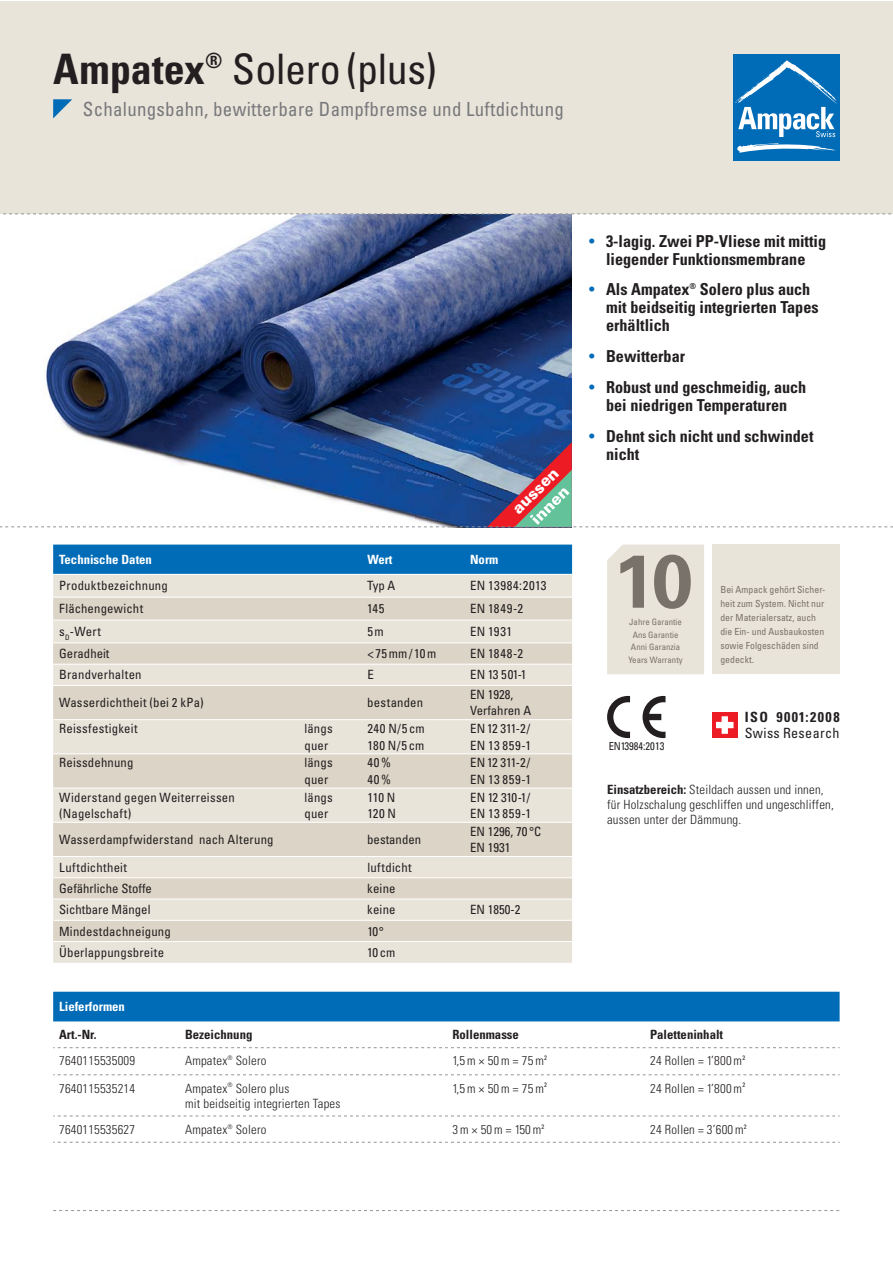
<style>
.page{position:relative;width:893px;height:1263px;background:#fff}
.page>*{position:absolute;margin:0;border:0;box-sizing:border-box;transform-origin:0 0}
.t1{font:condensed 42px "Univers LT Std";letter-spacing:-.005em;color:#231f20}
.t2{font:condensed 19.5px "Univers LT Std";letter-spacing:.015em;color:#77787b}
.t3{font:700 condensed 16.5px/18px "Univers LT Std";color:#231f20;text-align:center}
.t4{font:900 15.9px "Univers LT Std";color:#fff}
.t5{font:condensed 14.1px "Univers LT Std";letter-spacing:.025em;color:#231f20}
.t6{font:700 condensed 14.1px "Univers LT Std";letter-spacing:.105em;color:#231f20}
.t7{font:condensed 12.75px/16.5px "Univers LT Std";letter-spacing:.015em;color:#231f20}
.t8{font:300 condensed 12.75px/15px "Univers LT Std";letter-spacing:.015em;color:#231f20}
.t9{font:700 condensed 12.75px "Univers LT Std";color:#231f20}
.t10{font:700 condensed 12.75px "Univers LT Std";color:#fff}
.t11{font:condensed 12.75px "Univers LT Std";letter-spacing:.045em;color:#231f20}
.t12{font:condensed 10.95px "Univers LT Std";color:#231f20;scale:.96 1}
.t13{font:condensed 9.75px/14px "Univers LT Std";color:#79726a}
.t14{font:condensed 8.7px/12.6px "Univers LT Std";color:#79726a;text-align:center}
.s1{font-weight:700}
.s2{font-weight:400;color:#006cb7}
</style>
<div class="page">
<img style="left:3px;top:214px;width:569px;height:228px">
<div style="left:0;top:1px;width:893px;height:212px;background:#e9e4da"></div>
<div style="left:733px;top:54px;width:106px;height:106px;background:#006cb7"></div>
<svg style="left:737px;top:143px;width:100px;height:10px"></svg>
<svg style="left:735px;top:60px;width:102px;height:77px"></svg>
<svg style="left:53px;top:99px;width:19px;height:19px"></svg>
<div style="left:53px;top:545px;width:519px;height:29px;background:#006cb7"></div>
<div style="left:53px;top:575px;width:519px;height:388px;background:#e9e4da"></div>
<svg style="left:53px;top:598px;width:519px;height:343px;background:#e2dbd0"></svg>
<hr style="left:53px;top:643px;width:314px;height:1px;background:#fff">
<hr style="left:367px;top:643px;width:205px;height:1px;background:#fff">
<hr style="left:53px;top:664px;width:314px;height:1px;background:#fff">
<hr style="left:367px;top:664px;width:205px;height:1px;background:#fff">
<hr style="left:53px;top:685px;width:314px;height:1px;background:#fff">
<hr style="left:367px;top:685px;width:205px;height:1px;background:#fff">
<hr style="left:53px;top:719px;width:314px;height:1px;background:#fff">
<hr style="left:367px;top:719px;width:205px;height:1px;background:#fff">
<hr style="left:53px;top:753px;width:314px;height:1px;background:#fff">
<hr style="left:367px;top:753px;width:205px;height:1px;background:#fff">
<hr style="left:53px;top:788px;width:314px;height:1px;background:#fff">
<hr style="left:367px;top:788px;width:205px;height:1px;background:#fff">
<hr style="left:53px;top:822px;width:314px;height:1px;background:#fff">
<hr style="left:367px;top:822px;width:205px;height:1px;background:#fff">
<hr style="left:53px;top:856px;width:314px;height:1px;background:#fff">
<hr style="left:367px;top:856px;width:205px;height:1px;background:#fff">
<hr style="left:53px;top:877px;width:314px;height:1px;background:#fff">
<hr style="left:367px;top:877px;width:205px;height:1px;background:#fff">
<hr style="left:53px;top:899px;width:314px;height:1px;background:#fff">
<hr style="left:367px;top:899px;width:205px;height:1px;background:#fff">
<hr style="left:53px;top:920px;width:314px;height:1px;background:#fff">
<hr style="left:367px;top:920px;width:205px;height:1px;background:#fff">
<hr style="left:53px;top:941px;width:314px;height:1px;background:#fff">
<hr style="left:367px;top:941px;width:205px;height:1px;background:#fff">
<hr style="left:53px;top:620px;width:314px;height:1px;background:#fff">
<hr style="left:367px;top:620px;width:205px;height:1px;background:#fff">
<hr style="left:53px;top:597px;width:314px;height:1px;background:#fff">
<hr style="left:367px;top:597px;width:205px;height:1px;background:#fff">
<div style="left:53px;top:992px;width:786px;height:29px;background:#006cb7"></div>
<svg style="left:53px;top:1047px;width:786px;height:1px"></svg>
<svg style="left:53px;top:1074px;width:786px;height:1px"></svg>
<svg style="left:53px;top:1116px;width:786px;height:1px"></svg>
<svg style="left:53px;top:1142px;width:786px;height:1px"></svg>
<div style="left:712px;top:545px;width:127px;height:129px;background:#e9e4da"></div>
<svg style="left:0;top:442px;width:893px;height:85px"></svg>
<svg style="left:53px;top:1210px;width:786px;height:1px"></svg>
<svg style="left:607px;top:696px;width:58px;height:42px"></svg>
<svg style="left:0;top:213px;width:893px;height:1px"></svg>
<div style="left:712px;top:712px;width:25px;height:26px;background:#ed1c24"></div>
<svg style="left:716px;top:716px;width:17px;height:18px"></svg>
<svg style="left:607px;top:545px;width:97px;height:129px;background:#d8d2c9"></svg>
<h1 class="t1" style="left:53px;top:52px;width:385px"><span class="s1">Ampatex</span><sup>®</sup> Solero (plus)</h1>
<h2 class="t2" style="left:83px;top:101px;width:482px">Schalungsbahn, bewitterbare Dampfbremse und Luftdichtung</h2>
<p class="t4" style="left:508px;top:505px;width:60px;rotate:-45deg">aussen</p>
<p class="t10" style="left:59px;top:554px;width:94px">Technische Daten</p>
<p class="t10" style="left:367px;top:554px;width:27px">Wert</p>
<p class="t10" style="left:470px;top:554px;width:30px">Norm</p>
<p class="t7" style="left:59px;top:578px;width:110px">Produktbezeichnung</p>
<p class="t7" style="left:367px;top:578px;width:30px">Typ A</p>
<p class="t11" style="left:470px;top:580px;width:78px">EN 13984:2013</p>
<p class="t7" style="left:59px;top:601px;width:86px">Flächengewicht</p>
<p class="t7" style="left:367px;top:601px;width:19px">145</p>
<p class="t7" style="left:470px;top:601px;width:55px">EN 1849-2</p>
<p class="t7" style="left:59px;top:624px;width:43px">s<sub>D</sub>-Wert</p>
<p class="t7" style="left:367px;top:624px;width:18px">5 m</p>
<p class="t7" style="left:470px;top:624px;width:43px">EN 1931</p>
<p class="t7" style="left:59px;top:646px;width:52px">Geradheit</p>
<p class="t7" style="left:367px;top:646px;width:70px">&lt; 75 mm / 10 m</p>
<p class="t7" style="left:470px;top:646px;width:55px">EN 1848-2</p>
<p class="t7" style="left:59px;top:667px;width:84px">Brandverhalten</p>
<p class="t7" style="left:367px;top:667px;width:8px">E</p>
<p class="t7" style="left:470px;top:667px;width:58px">EN 13 501-1</p>
<p class="t7" style="left:59px;top:695px;width:146px">Wasserdichtheit (bei 2 kPa)</p>
<p class="t7" style="left:367px;top:695px;width:57px">bestanden</p>
<p class="t7" style="left:470px;top:687px;width:63px">EN 1928,<br>Verfahren A</p>
<p class="t7" style="left:59px;top:721px;width:80px">Reissfestigkeit</p>
<p class="t7" style="left:305px;top:721px;width:30px">längs quer</p>
<p class="t7" style="left:367px;top:721px;width:59px">240 N/5 cm<br>180 N/5 cm</p>
<p class="t7" style="left:470px;top:721px;width:62px">EN 12 311-2/<br>EN 13 859-1</p>
<p class="t7" style="left:59px;top:755px;width:76px">Reissdehnung</p>
<p class="t7" style="left:304px;top:755px;width:30px">längs quer</p>
<p class="t7" style="left:367px;top:755px;width:25px">40 %<br>40 %</p>
<p class="t7" style="left:470px;top:755px;width:62px">EN 12 311-2/<br>EN 13 859-1</p>
<p class="t7" style="left:59px;top:789px;width:177px">Widerstand gegen Weiterreissen (Nagelschaft)</p>
<p class="t7" style="left:305px;top:789px;width:30px">längs quer</p>
<p class="t7" style="left:367px;top:789px;width:30px">110 N<br>120 N</p>
<p class="t7" style="left:470px;top:789px;width:62px">EN 12 310-1/<br>EN 13 859-1</p>
<p class="t7" style="left:59px;top:832px;width:216px">Wasserdampfwiderstand nach Alterung</p>
<p class="t7" style="left:367px;top:832px;width:55px">bestanden</p>
<p class="t7" style="left:470px;top:824px;width:73px">EN 1296, 70 °C<br>EN 1931</p>
<p class="t7" style="left:59px;top:860px;width:70px">Luftdichtheit</p>
<p class="t7" style="left:367px;top:860px;width:46px">luftdicht</p>
<p class="t7" style="left:59px;top:881px;width:94px">Gefährliche Stoffe</p>
<p class="t7" style="left:367px;top:881px;width:30px">keine</p>
<p class="t7" style="left:59px;top:902px;width:93px">Sichtbare Mängel</p>
<p class="t7" style="left:367px;top:902px;width:30px">keine</p>
<p class="t7" style="left:470px;top:902px;width:52px">EN 1850-2</p>
<p class="t7" style="left:59px;top:923px;width:113px">Mindestdachneigung</p>
<p class="t7" style="left:367px;top:923px;width:18px">10°</p>
<p class="t7" style="left:59px;top:945px;width:106px">Überlappungsbreite</p>
<p class="t7" style="left:367px;top:945px;width:30px">10 cm</p>
<p class="t3" style="left:589px;top:233px;width:239px"><span class="s2">•</span> 3-lagig. Zwei PP-Vliese mit mittig liegender Funktionsmembrane</p>
<p class="t3" style="left:606px;top:281px;width:214px;text-align:left;text-indent:-17px"><span class="s2">•</span> Als Ampatex<sup>®</sup> Solero plus auch mit beidseitig integrierten Tapes erhältlich</p>
<p class="t3" style="left:589px;top:348px;width:98px"><span class="s2">•</span> Bewitterbar</p>
<p class="t3" style="left:589px;top:379px;width:219px"><span class="s2">•</span> Robust und geschmeidig, auch bei niedrigen Temperaturen</p>
<p class="t3" style="left:606px;top:428px;width:209px;text-align:left;text-indent:-17px"><span class="s2">•</span> Dehnt sich nicht und schwindet nicht</p>
<p class="t14" style="left:628px;top:616px;width:56px">Jahre Garantie<br>Ans Garantie<br>Anni Garanzia<br>Years Warranty</p>
<p class="t12" style="left:609px;top:741px;width:59px">EN13984:2013</p>
<p class="t13" style="left:720px;top:583px;width:107px">Bei Ampack gehört Sicher&shy;heit zum System. Nicht nur der Materialersatz, auch die Ein- und Ausbaukosten sowie Folgeschäden sind gedeckt.</p>
<p class="t6" style="left:745px;top:712px;width:96px">ISO 9001:2008</p>
<p class="t5" style="left:745px;top:727px;width:96px">Swiss Research</p>
<p class="t8" style="left:607px;top:783px;width:228px"><span class="s1">Einsatzbereich:</span> Steildach aussen und innen, für Holzschalung geschliffen und ungeschliffen, aussen unter der Dämmung.</p>
<p class="t10" style="left:59px;top:1001px;width:67px">Lieferformen</p>
<p class="t9" style="left:59px;top:1029px;width:39px">Art.-Nr.</p>
<p class="t9" style="left:185px;top:1029px;width:69px">Bezeichnung</p>
<p class="t9" style="left:452px;top:1029px;width:68px">Rollenmasse</p>
<p class="t9" style="left:650px;top:1029px;width:74px">Paletteninhalt</p>
<p class="t8" style="left:59px;top:1054px;width:77px">7640115535009</p>
<p class="t8" style="left:185px;top:1054px;width:83px">Ampatex<sup>®</sup> Solero</p>
<p class="t8" style="left:452px;top:1054px;width:96px">1,5 m × 50 m = 75 m<sup>2</sup></p>
<p class="t8" style="left:650px;top:1054px;width:96px">24 Rollen = 1’800 m<sup>2</sup></p>
<p class="t8" style="left:59px;top:1081px;width:77px">7640115535214</p>
<p class="t8" style="left:185px;top:1081px;width:157px">Ampatex<sup>®</sup> Solero plus<br>mit beidseitig integrierten Tapes</p>
<p class="t8" style="left:452px;top:1081px;width:96px">1,5 m × 50 m = 75 m<sup>2</sup></p>
<p class="t8" style="left:650px;top:1081px;width:96px">24 Rollen = 1’800 m<sup>2</sup></p>
<p class="t8" style="left:59px;top:1122px;width:77px">7640115535627</p>
<p class="t8" style="left:185px;top:1122px;width:83px">Ampatex<sup>®</sup> Solero</p>
<p class="t8" style="left:452px;top:1122px;width:93px">3 m × 50 m = 150 m<sup>2</sup></p>
<p class="t8" style="left:650px;top:1122px;width:98px">24 Rollen = 3’600 m<sup>2</sup></p>
</div>
